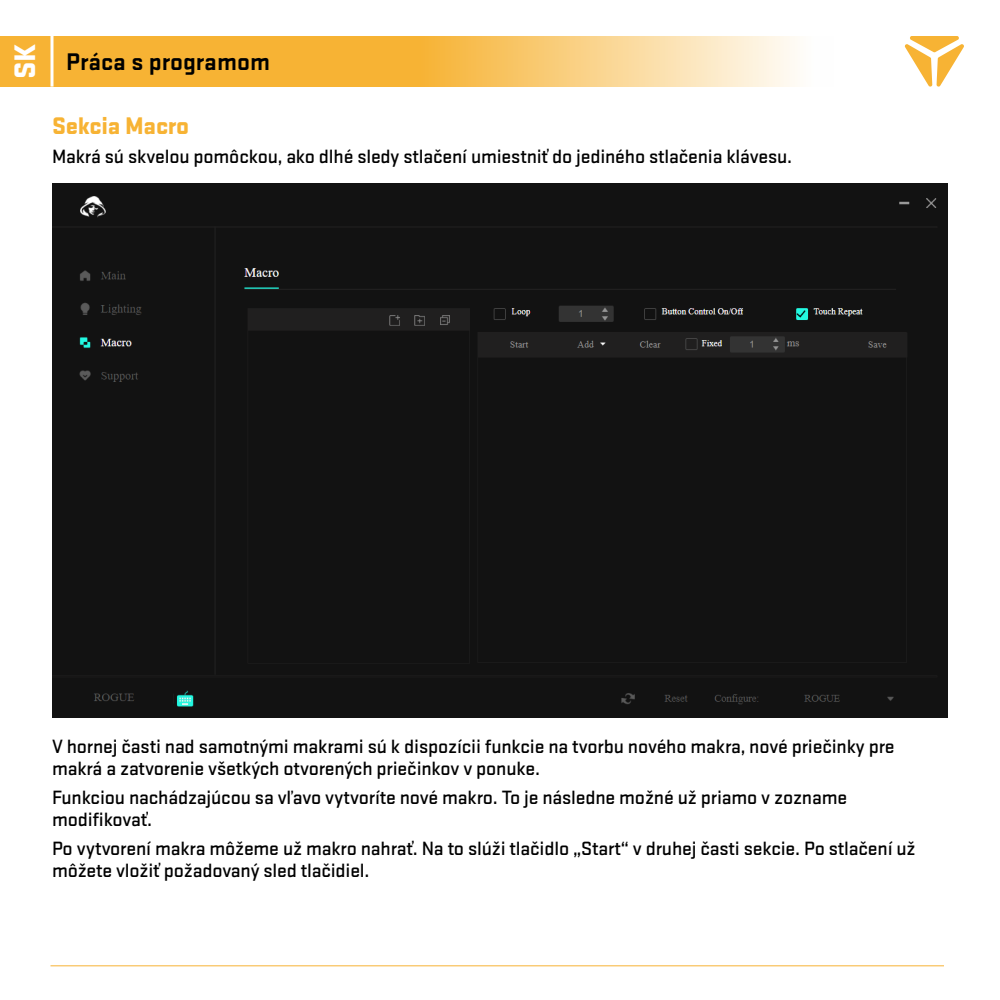
<style>
.page{position:relative;width:1000px;height:1000px;background:#fff}
.page>*{position:absolute;margin:0;border:0;box-sizing:border-box;transform-origin:0 0}
.t1{font:900 30.9px "Stratum 2";color:#fff}
.t2{font:700 25px "Stratum 2";color:#000}
.t3{font:900 25px "Stratum 2";letter-spacing:-.01em;color:#f7b334}
.t4{font:500 20px/21.6px "Stratum 2";letter-spacing:-.01em;color:#000}
</style>
<div class="page">
<svg style="left:904px;top:36px;width:60px;height:51px"></svg>
<svg style="left:0;top:36px;width:797px;height:51px;background:#f8c461"></svg>
<hr style="left:50px;top:965px;width:894px;height:1px;background:#f7b334">
<svg style="left:50px;top:36px;width:4px;height:51px"></svg>
<div style="left:52px;top:184px;width:896px;height:534px;background:#121212"></div>
<p class="t1" style="left:2px;top:79px;width:37px;rotate:-90deg">SK</p>
<p class="t2" style="left:66px;top:44px;width:205px">Práca s programom</p>
<p class="t3" style="left:52px;top:108px;width:139px">Sekcia Macro</p>
<p class="t4" style="left:52px;top:145px;width:742px">Makrá sú skvelou pomôckou, ako dlhé sledy stlačení umiestniť do jediného stlačenia klávesu.</p>
<p class="t4" style="left:52px;top:735px;width:844px">V hornej časti nad samotnými makrami sú k dispozícii funkcie na tvorbu nového makra, nové priečinky pre makrá a zatvorenie všetkých otvorených priečinkov v ponuke.</p>
<p class="t4" style="left:52px;top:786px;width:797px">Funkciou nachádzajúcou sa vľavo vytvoríte nové makro. To je následne možné už priamo v zozname modifikovať.</p>
<p class="t4" style="left:52px;top:837px;width:865px">Po vytvorení makra môžeme už makro nahrať. Na to slúži tlačidlo „Start“ v druhej časti sekcie. Po stlačení už môžete vložiť požadovaný sled tlačidiel.</p>
</div>
